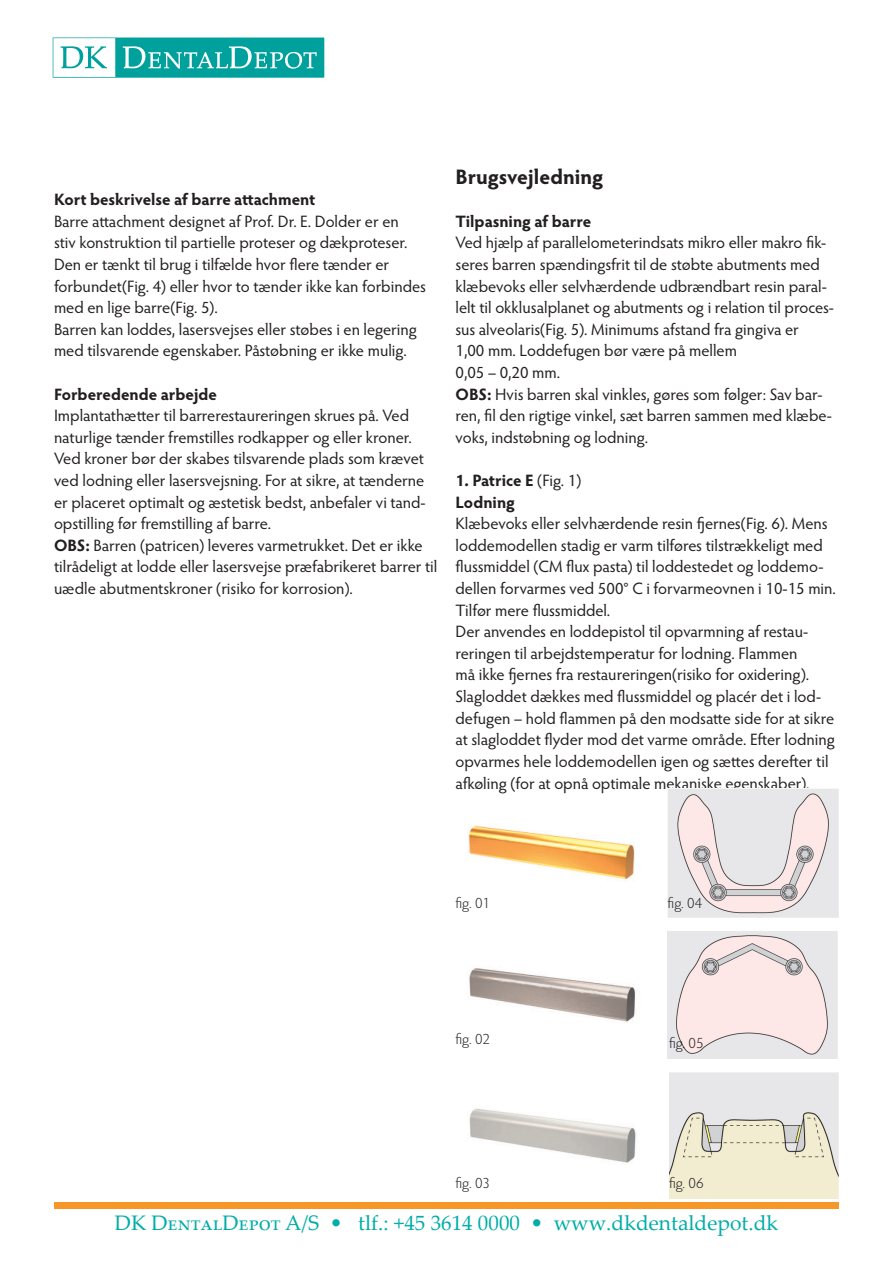
<style>
.page{position:relative;width:893px;height:1263px;background:#fff}
.page>*{position:absolute;margin:0;border:0;box-sizing:border-box;transform-origin:0 0}
.t1{font:21px "Palatino Linotype";color:#00ada8}
.List_Paragraph{font:700 21px "Hypatia Sans Pro";color:#231f20}
.List_Paragraph-2{font:16.5px/21.6px "Hypatia Sans Pro";letter-spacing:-.005em;color:#231f20}
.List_Paragraph-3{font:700 16.5px "Hypatia Sans Pro";color:#231f20}
.t2{font:300 15px "Hypatia Sans Pro";color:#231f20}
.s1{font-weight:700}
.s2{font-weight:400}
</style>
<div class="page">
<svg style="left:53px;top:38px;width:271px;height:40px"></svg>
<div style="left:54px;top:1203px;width:785px;height:6px;background:#f79727"></div>
<img style="left:468px;top:825px;width:167px;height:55px">
<img style="left:469px;top:968px;width:167px;height:54px">
<img style="left:469px;top:1108px;width:167px;height:55px">
<img style="left:668px;top:789px;width:171px;height:128px">
<img style="left:668px;top:931px;width:169px;height:128px">
<img style="left:669px;top:1072px;width:170px;height:127px">
<p class="List_Paragraph-3" style="left:54px;top:188px;width:263px">Kort beskrivelse af barre attachment</p>
<p class="List_Paragraph-2" style="left:54px;top:210px;width:373px">Barre attachment designet af Prof. Dr. E. Dolder er en<br>stiv konstruktion til partielle proteser og dækproteser.<br>Den er tænkt til brug i tilfælde hvor flere tænder er forbundet(Fig. 4) eller hvor to tænder ikke kan forbindes med en lige barre(Fig. 5).</p>
<p class="List_Paragraph-2" style="left:54px;top:318px;width:365px">Barren kan loddes, lasersvejses eller støbes i en legering med tilsvarende egenskaber. Påstøbning er ikke mulig.</p>
<p class="List_Paragraph-3" style="left:54px;top:382px;width:165px">Forberedende arbejde</p>
<p class="List_Paragraph-2" style="left:54px;top:404px;width:373px">Implantathætter til barrerestaureringen skrues på. Ved naturlige tænder fremstilles rodkapper og eller kroner.<br>Ved kroner bør der skabes tilsvarende plads som krævet ved lodning eller lasersvejsning. For at sikre, at tænderne er placeret optimalt og æstetisk bedst, anbefaler vi tand&shy;opstilling før fremstilling af barre.</p>
<p class="List_Paragraph-2" style="left:54px;top:534px;width:385px"><span class="s1">OBS:</span> Barren (patricen) leveres varmetrukket. Det er ikke tilrådeligt at lodde eller lasersvejse præfabrikeret barrer til uædle abutmentskroner (risiko for korrosion).</p>
<p class="List_Paragraph" style="left:455px;top:161px;width:149px">Brugsvejledning</p>
<p class="List_Paragraph-3" style="left:455px;top:209px;width:137px">Tilpasning af barre</p>
<p class="List_Paragraph-2" style="left:455px;top:231px;width:380px">Ved hjælp af parallelometerindsats mikro eller makro fik&shy;seres barren spændingsfrit til de støbte abutments med klæbevoks eller selvhærdende udbrændbart resin paral&shy;lelt til okklusalplanet og abutments og i relation til proces&shy;sus alveolaris(Fig. 5). Minimums afstand fra gingiva er<br>1,00 mm. Loddefugen bør være på mellem<br>0,05 – 0,20 mm.</p>
<p class="List_Paragraph-2" style="left:455px;top:383px;width:378px"><span class="s1">OBS:</span> Hvis barren skal vinkles, gøres som følger: Sav bar&shy;ren, fil den rigtige vinkel, sæt barren sammen med klæbe&shy;voks, indstøbning og lodning.</p>
<p class="List_Paragraph-3" style="left:455px;top:469px;width:127px">1. Patrice E <span class="s2">(Fig. 1)</span></p>
<p class="List_Paragraph-3" style="left:455px;top:490px;width:61px">Lodning</p>
<p class="List_Paragraph-2" style="left:455px;top:512px;width:382px">Klæbevoks eller selvhærdende resin fjernes(Fig. 6). Mens loddemodellen stadig er varm tilføres tilstrækkeligt med flussmiddel (CM flux pasta) til loddestedet og loddemo&shy;dellen forvarmes ved 500° C i forvarmeovnen i 10-15 min.<br>Tilfør mere flussmiddel.</p>
<p class="List_Paragraph-2" style="left:455px;top:620px;width:381px">Der anvendes en loddepistol til opvarmning af restau&shy;reringen til arbejdstemperatur for lodning. Flammen<br>må ikke fjernes fra restaureringen(risiko for oxidering).<br>Slagloddet dækkes med flussmiddel og placér det i lod&shy;defugen – hold flammen på den modsatte side for at sikre at slagloddet flyder mod det varme område. Efter lodning opvarmes hele loddemodellen igen og sættes derefter til afkøling (for at opnå optimale mekaniske egenskaber).</p>
<p class="t2" style="left:455px;top:893px;width:36px">fig. 01</p>
<p class="t2" style="left:668px;top:893px;width:36px">fig. 04</p>
<p class="t2" style="left:455px;top:1029px;width:36px">fig. 02</p>
<p class="t2" style="left:669px;top:1033px;width:36px">fig. 05</p>
<p class="t2" style="left:455px;top:1173px;width:36px">fig. 03</p>
<p class="t2" style="left:669px;top:1173px;width:36px">fig. 06</p>
<p class="t1" style="left:115px;top:1208px;width:665px">DK DentalDepot A/S • tlf.: +45 3614 0000 • www.dkdentaldepot.dk</p>
</div>
